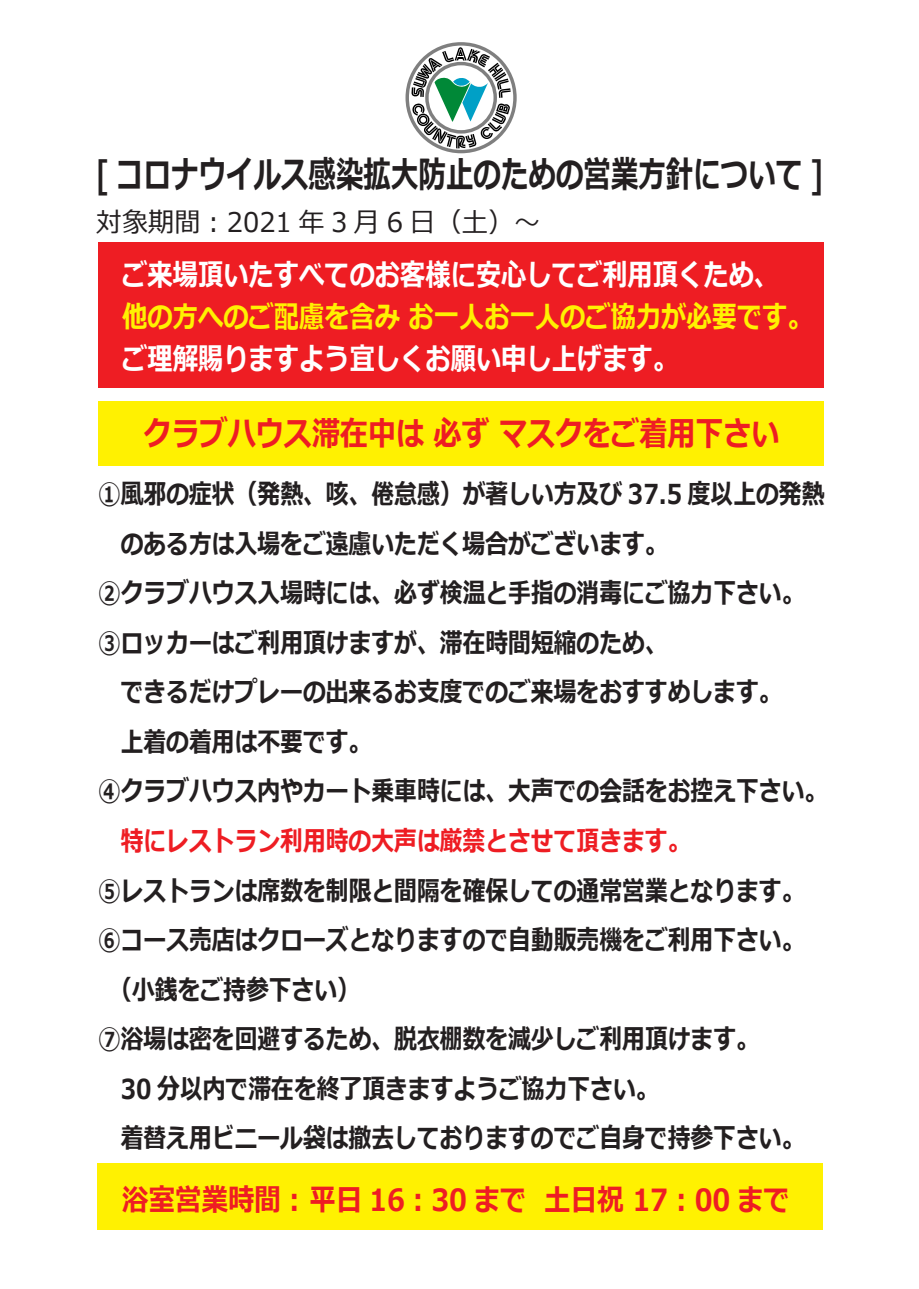
<style>
.page{position:relative;width:919px;height:1289px;background:#fff}
.page>*{position:absolute;margin:0;border:0;box-sizing:border-box;transform-origin:0 0}
.t1{font:700 36.9px "Meiryo";color:#231f20;scale:.75 1}
.t2{font:700 33.75px "Meiryo";color:#ee1d23;scale:.83 1}
.t3{font:700 30.45px "Meiryo";color:#ee1d23;scale:.87 1}
.t4{font:700 30.3px "Meiryo";color:#fff;scale:.83 1}
.t5{font:700 30.3px "Meiryo";color:#fff101;scale:.83 1}
.t6{font:700 27.45px "Meiryo";color:#231f20;scale:.83 1}
.t7{font:700 27.45px "Meiryo";color:#ee1d23;scale:.83 1}
.t8{font:27px "Meiryo";color:#231f20}
</style>
<div class="page">
<div style="left:97px;top:1163px;width:725px;height:66px;background:#fff101"></div>
<div style="left:98px;top:242px;width:725px;height:146px;background:#ee1d23"></div>
<div style="left:98px;top:401px;width:725px;height:65px;background:#fff101"></div>
<div style="left:405px;top:42px;width:111px;height:111px;border:3px solid #7f7f7f;border-radius:50%"></div>
<svg style="left:411px;top:47px;width:99px;height:101px"></svg>
<h1 class="t1" style="left:96px;top:149px;width:972px">[ コロナウイルス感染拡大防止のための営業方針について ]</h1>
<p class="t8" style="left:96px;top:204px;width:446px">対象期間：2021 年 3 月 6 日（土）～</p>
<p class="t4" style="left:122px;top:254px;width:792px">ご来場頂いたすべてのお客様に安心してご利用頂くため、</p>
<p class="t5" style="left:122px;top:296px;width:833px">他の方へのご配慮を含み お一人お一人のご協力が必要です。</p>
<p class="t4" style="left:122px;top:338px;width:671px">ご理解賜りますよう宜しくお願い申し上げます。</p>
<p class="t2" style="left:144px;top:410px;width:767px">クラブハウス滞在中は 必ず マスクをご着用下さい</p>
<p class="t6" style="left:98px;top:475px;width:876px">①風邪の症状（発熱、咳、倦怠感）が著しい方及び 37.5 度以上の発熱</p>
<p class="t6" style="left:121px;top:525px;width:660px">のある方は入場をご遠慮いただく場合がございます。</p>
<p class="t6" style="left:98px;top:574px;width:852px">②クラブハウス入場時には、必ず検温と手指の消毒にご協力下さい。</p>
<p class="t6" style="left:98px;top:623px;width:688px">③ロッカーはご利用頂けますが、滞在時間短縮のため、</p>
<p class="t6" style="left:121px;top:673px;width:797px">できるだけプレーの出来るお支度でのご来場をおすすめします。</p>
<p class="t6" style="left:121px;top:722px;width:303px">上着の着用は不要です。</p>
<p class="t6" style="left:98px;top:772px;width:880px">④クラブハウス内やカート乗車時には、大声での会話をお控え下さい。</p>
<p class="t7" style="left:121px;top:821px;width:688px">特にレストラン利用時の大声は厳禁とさせて頂きます。</p>
<p class="t6" style="left:98px;top:871px;width:852px">⑤レストランは席数を制限と間隔を確保しての通常営業となります。</p>
<p class="t6" style="left:98px;top:920px;width:852px">⑥コース売店はクローズとなりますので自動販売機をご利用下さい。</p>
<p class="t6" style="left:109px;top:970px;width:303px">（小銭をご持参下さい）</p>
<p class="t6" style="left:98px;top:1019px;width:797px">⑦浴場は密を回避するため、脱衣棚数を減少しご利用頂けます。</p>
<p class="t6" style="left:121px;top:1069px;width:649px">30 分以内で滞在を終了頂きますようご協力下さい。</p>
<p class="t6" style="left:121px;top:1118px;width:825px">着替え用ビニール袋は撤去しておりますのでご自身で持参下さい。</p>
<p class="t3" style="left:122px;top:1178px;width:768px">浴室営業時間： 平日 16：30 まで 土日祝 17：00 まで</p>
</div>
